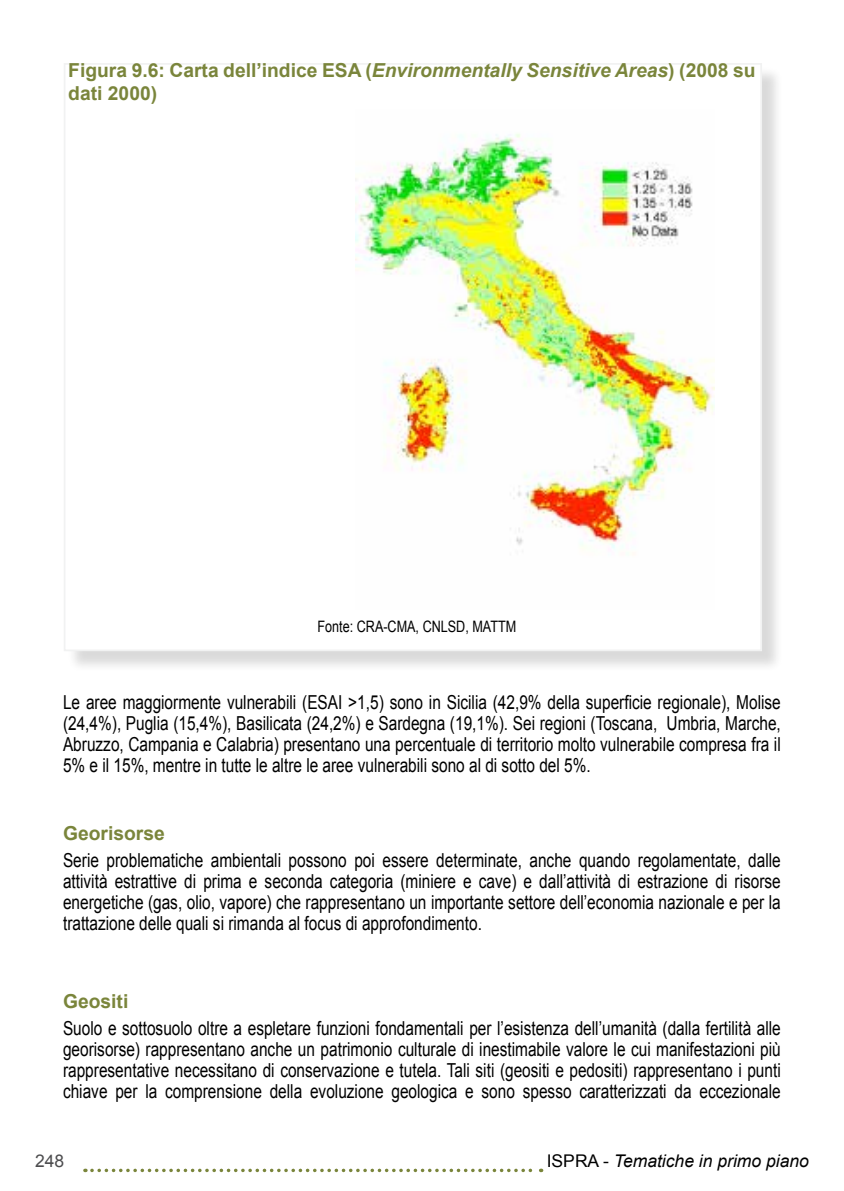
<style>
.page{position:relative;width:844px;height:1191px;background:#fff}
.page>*{position:absolute;margin:0;border:0;box-sizing:border-box;transform-origin:0 0}
.t1{font:19.25px/21px "Arial";color:#000;text-align:justify;scale:.8 1}
.t2{font:700 19.25px/23.1px "Arial";color:#7a853b}
.t3{font:italic 17.5px "Arial";color:#000}
.t4{font:17.5px "Arial";color:#4d4d4f}
.t5{font:15.75px "Arial";color:#000;scale:.8 1}
.s1{font-style:italic}
.s2{font-style:normal}
</style>
<div class="page">
<svg style="left:92px;top:1168px;width:449px;height:4px"></svg>
<div style="left:66px;top:66px;width:717px;height:607px;background:#000;opacity:.75"></div>
<div style="left:64px;top:63px;width:697px;height:588px;background:#fff;border:2px solid #bcbec0"></div>
<img style="left:355px;top:133px;width:359px;height:416px">
<p class="t2" style="left:68px;top:59px;width:688px">Figura 9.6: Carta dell’indice ESA (<span class="s1">Environmentally Sensitive Areas</span>) (2008 su dati 2000)</p>
<p class="t5" style="left:317px;top:616px;width:250px">Fonte: CRA-CMA, CNLSD, MATTM</p>
<p class="t1" style="left:63px;top:692px;width:898px">Le aree maggiormente vulnerabili (ESAI &gt;1,5) sono in Sicilia (42,9% della superficie regionale), Molise (24,4%), Puglia (15,4%), Basilicata (24,2%) e Sardegna (19,1%). Sei regioni (Toscana, Umbria, Marche, Abruzzo, Campania e Calabria) presentano una percentuale di territorio molto vulnerabile compresa fra il 5% e il 15%, mentre in tutte le altre le aree vulnerabili sono al di sotto del 5%.</p>
<p class="t2" style="left:63px;top:822px;width:103px">Georisorse</p>
<p class="t1" style="left:63px;top:849px;width:898px">Serie problematiche ambientali possono poi essere determinate, anche quando regolamentate, dalle attività estrattive di prima e seconda categoria (miniere e cave) e dall’attività di estrazione di risorse energetiche (gas, olio, vapore) che rappresentano un importante settore dell’economia nazionale e per la trattazione delle quali si rimanda al focus di approfondimento.</p>
<p class="t2" style="left:63px;top:990px;width:67px">Geositi</p>
<p class="t1" style="left:63px;top:1017px;width:898px">Suolo e sottosuolo oltre a espletare funzioni fondamentali per l’esistenza dell’umanità (dalla fertilità alle georisorse) rappresentano anche un patrimonio culturale di inestimabile valore le cui manifestazioni più rappresentative necessitano di conservazione e tutela. Tali siti (geositi e pedositi) rappresentano i punti chiave per la comprensione della evoluzione geologica e sono spesso caratterizzati da eccezionale</p>
<p class="t4" style="left:35px;top:1149px;width:31px">248</p>
<p class="t3" style="left:546px;top:1150px;width:263px"><span class="s2">ISPRA -</span> Tematiche in primo piano</p>
</div>
